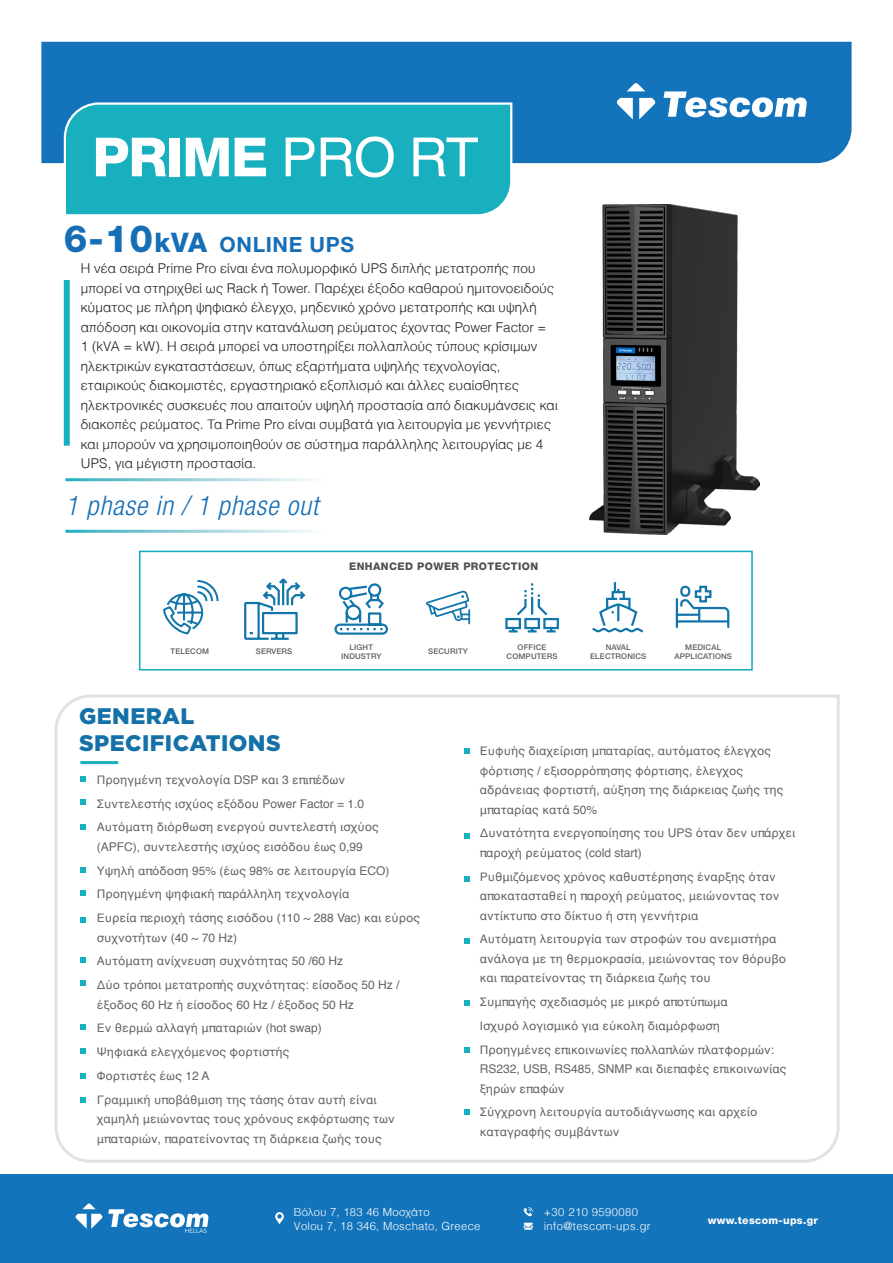
<style>
.page{position:relative;width:893px;height:1263px;background:#fff}
.page>*{position:absolute;margin:0;border:0;box-sizing:border-box;transform-origin:0 0}
.t1{font:800 54px "Helvetica Neue LT Pro";letter-spacing:-.02em;color:#fff}
.t2{font:italic 300 condensed 27px "Helvetica Neue LT Pro";letter-spacing:.03em;color:#166fb6}
.t3{font:900 22.5px "Gotham Greek";letter-spacing:.02em;color:#1371a8}
.t4{font:700 21px "Helvetica Neue LT Pro";letter-spacing:.03em;color:#166fb6}
.Box02_Text{font:300 13.5px/19.5px "Helvetica";letter-spacing:.025em;color:#231f20}
.t5{font:12px/19.5px "Helvetica";color:#636366}
.t6{font:300 11.25px "Helvetica";letter-spacing:.025em;color:#fff}
.t7{font:800 10.5px "Helvetica Neue LT Pro";letter-spacing:.04em;color:#4f5252}
.t8{font:800 10.5px "Helvetica Neue LT Pro";letter-spacing:.03em;color:#fff}
.t9{font:500 7.8px/9.4px "Helvetica Neue";letter-spacing:.02em;color:#5c5f5f;text-align:center}
.s1{font-family:"Helvetica";font-weight:400}
.s2{font-weight:800;font-size:37.5px}
.s3{font-weight:800;font-size:27px}
</style>
<div class="page">
<div style="left:0;top:1174px;width:893px;height:89px;background:#1374bb"></div>
<svg style="left:275px;top:1212px;width:9px;height:12px"></svg>
<svg style="left:524px;top:1207px;width:9px;height:9px"></svg>
<svg style="left:524px;top:1223px;width:9px;height:7px"></svg>
<svg style="left:75px;top:1203px;width:133px;height:30px"></svg>
<img style="left:590px;top:205px;width:169px;height:330px">
<div style="left:41px;top:41px;width:811px;height:123px;background:#1374bb"></div>
<div style="left:63px;top:101px;width:450px;height:114px;background:#18afbe"></div>
<div style="left:64px;top:280px;width:6px;height:166px;background:#18afbe"></div>
<svg style="left:163px;top:580px;width:56px;height:55px"></svg>
<svg style="left:244px;top:578px;width:62px;height:62px"></svg>
<svg style="left:334px;top:583px;width:54px;height:52px"></svg>
<svg style="left:675px;top:585px;width:55px;height:43px"></svg>
<svg style="left:505px;top:583px;width:54px;height:50px"></svg>
<svg style="left:592px;top:582px;width:51px;height:51px"></svg>
<svg style="left:426px;top:591px;width:44px;height:33px"></svg>
<div style="left:139px;top:551px;width:614px;height:119px;border:2px solid #0dabbd"></div>
<svg style="left:663px;top:91px;width:144px;height:26px"></svg>
<svg style="left:627px;top:83px;width:18px;height:8px"></svg>
<svg style="left:639px;top:98px;width:16px;height:21px"></svg>
<svg style="left:617px;top:98px;width:16px;height:21px"></svg>
<svg style="left:54px;top:694px;width:786px;height:469px"></svg>
<hr style="left:80px;top:761px;width:38px;height:3px;background:#18afbe">
<svg style="left:464px;top:876px;width:6px;height:5px"></svg>
<svg style="left:464px;top:1000px;width:6px;height:5px"></svg>
<svg style="left:464px;top:1109px;width:6px;height:6px"></svg>
<svg style="left:464px;top:833px;width:6px;height:5px"></svg>
<svg style="left:464px;top:748px;width:6px;height:6px"></svg>
<svg style="left:80px;top:890px;width:6px;height:6px"></svg>
<svg style="left:80px;top:917px;width:6px;height:6px"></svg>
<svg style="left:80px;top:957px;width:6px;height:6px"></svg>
<svg style="left:80px;top:1024px;width:6px;height:6px"></svg>
<svg style="left:80px;top:1073px;width:6px;height:5px"></svg>
<svg style="left:80px;top:980px;width:6px;height:6px"></svg>
<svg style="left:80px;top:1048px;width:6px;height:6px"></svg>
<svg style="left:80px;top:1097px;width:6px;height:6px"></svg>
<svg style="left:80px;top:867px;width:6px;height:5px"></svg>
<svg style="left:80px;top:824px;width:6px;height:6px"></svg>
<svg style="left:80px;top:800px;width:6px;height:5px"></svg>
<svg style="left:80px;top:776px;width:6px;height:6px"></svg>
<svg style="left:464px;top:938px;width:6px;height:6px"></svg>
<svg style="left:464px;top:1047px;width:6px;height:6px"></svg>
<p class="t1" style="left:92px;top:125px;width:388px">PRIME <span class="s1">PRO RT</span></p>
<p class="t4" style="left:64px;top:232px;width:292px"><span class="s2">6-10</span><span class="s3">kVA</span> ONLINE UPS</p>
<p class="Box02_Text" style="left:81px;top:258px;width:478px">Η νέα σειρά Prime Pro είναι ένα πολυμορφικό UPS διπλής μετατροπής που μπορεί να στηριχθεί ως Rack ή Tower. Παρέχει έξοδο καθαρού ημιτονοειδούς κύματος με πλήρη ψηφιακό έλεγχο, μηδενικό χρόνο μετατροπής και υψηλή απόδοση και οικονομία στην κατανάλωση ρεύματος έχοντας Power Factor =<br>1 (kVA = kW). Η σειρά μπορεί να υποστηρίξει πολλαπλούς τύπους κρίσιμων ηλεκτρικών εγκαταστάσεων, όπως εξαρτήματα υψηλής τεχνολογίας, εταιρικούς διακομιστές, εργαστηριακό εξοπλισμό και άλλες ευαίσθητες ηλεκτρονικές συσκευές που απαιτούν υψηλή προστασία από διακυμάνσεις και διακοπές ρεύματος. Τα Prime Pro είναι συμβατά για λειτουργία με γεννήτριες και μπορούν να χρησιμοποιηθούν σε σύστημα παράλληλης λειτουργίας με 4<br>UPS, για μέγιστη προστασία.</p>
<p class="t2" style="left:65px;top:490px;width:254px">1 phase in / 1 phase out</p>
<p class="t7" style="left:349px;top:560px;width:190px">ENHANCED POWER PROTECTION</p>
<p class="t9" style="left:171px;top:646px;width:40px">TELECOM</p>
<p class="t9" style="left:256px;top:646px;width:38px">SERVERS</p>
<p class="t9" style="left:341px;top:642px;width:42px">LIGHT<br>INDUSTRY</p>
<p class="t9" style="left:674px;top:642px;width:59px">MEDICAL<br>APPLICATIONS</p>
<p class="t9" style="left:507px;top:642px;width:52px">OFFICE<br>COMPUTERS</p>
<p class="t9" style="left:590px;top:642px;width:58px">NAVAL<br>ELECTRONICS</p>
<p class="t9" style="left:428px;top:646px;width:41px">SECURITY</p>
<p class="t3" style="left:79px;top:703px;width:117px">GENERAL</p>
<p class="t3" style="left:79px;top:730px;width:203px">SPECIFICATIONS</p>
<p class="t5" style="left:97px;top:770px;width:250px">Προηγμένη τεχνολογία DSP και 3 επιπέδων</p>
<p class="t5" style="left:97px;top:794px;width:269px">Συντελεστής ισχύος εξόδου Power Factor = 1.0</p>
<p class="t5" style="left:97px;top:818px;width:283px">Αυτόματη διόρθωση ενεργού συντελεστή ισχύος (APFC), συντελεστής ισχύος εισόδου έως 0,99</p>
<p class="t5" style="left:97px;top:861px;width:294px">Υψηλή απόδοση 95% (έως 98% σε λειτουργία ECO)</p>
<p class="t5" style="left:97px;top:885px;width:254px">Προηγμένη ψηφιακή παράλληλη τεχνολογία</p>
<p class="t5" style="left:97px;top:908px;width:325px">Ευρεία περιοχή τάσης εισόδου (110 ~ 288 Vac) και εύρος συχνοτήτων (40 ~ 70 Hz)</p>
<p class="t5" style="left:97px;top:952px;width:248px">Αυτόματη ανίχνευση συχνότητας 50 /60 Hz</p>
<p class="t5" style="left:97px;top:975px;width:304px">Δύο τρόποι μετατροπής συχνότητας: είσοδος 50 Hz / έξοδος 60 Hz ή είσοδος 60 Hz / έξοδος 50 Hz</p>
<p class="t5" style="left:97px;top:1019px;width:226px">Εν θερμώ αλλαγή μπαταριών (hot swap)</p>
<p class="t5" style="left:97px;top:1042px;width:194px">Ψηφιακά ελεγχόμενος φορτιστής</p>
<p class="t5" style="left:97px;top:1066px;width:114px">Φορτιστές έως 12 A</p>
<p class="t5" style="left:97px;top:1090px;width:300px">Γραμμική υποβάθμιση της τάσης όταν αυτή είναι χαμηλή μειώνοντας τους χρόνους εκφόρτωσης των μπαταριών, παρατείνοντας τη διάρκεια ζωής τους</p>
<p class="t5" style="left:480px;top:741px;width:305px">Ευφυής διαχείριση μπαταρίας, αυτόματος έλεγχος φόρτισης / εξισορρόπησης φόρτισης, έλεγχος αδράνειας φορτιστή, αύξηση της διάρκειας ζωής της μπαταρίας κατά 50%</p>
<p class="t5" style="left:480px;top:824px;width:317px">Δυνατότητα ενεργοποίησης του UPS όταν δεν υπάρχει παροχή ρεύματος (cold start)</p>
<p class="t5" style="left:480px;top:867px;width:301px">Ρυθμιζόμενος χρόνος καθυστέρησης έναρξης όταν αποκατασταθεί η παροχή ρεύματος, μειώνοντας τον αντίκτυπο στο δίκτυο ή στη γεννήτρια</p>
<p class="t5" style="left:480px;top:930px;width:308px">Αυτόματη λειτουργία των στροφών του ανεμιστήρα ανάλογα με τη θερμοκρασία, μειώνοντας τον θόρυβο και παρατείνοντας τη διάρκεια ζωής του</p>
<p class="t5" style="left:480px;top:992px;width:250px">Συμπαγής σχεδιασμός με μικρό αποτύπωμα</p>
<p class="t5" style="left:480px;top:1016px;width:242px">Ισχυρό λογισμικό για εύκολη διαμόρφωση</p>
<p class="t5" style="left:480px;top:1040px;width:308px">Προηγμένες επικοινωνίες πολλαπλών πλατφορμών:<br>RS232, USB, RS485, SNMP και διεπαφές επικοινωνίας ξηρών επαφών</p>
<p class="t5" style="left:480px;top:1103px;width:279px">Σύγχρονη λειτουργία αυτοδιάγνωσης και αρχείο καταγραφής συμβάντων</p>
<p class="t6" style="left:294px;top:1203px;width:137px">Βόλου 7, 183 46 Μοσχάτο</p>
<p class="t6" style="left:294px;top:1216px;width:188px">Volou 7, 18 346, Moschato, Greece</p>
<p class="t6" style="left:544px;top:1203px;width:96px">+30 210 9590080</p>
<p class="t6" style="left:544px;top:1216px;width:108px">info@tescom-ups.gr</p>
<p class="t8" style="left:708px;top:1214px;width:112px">www.tescom-ups.gr</p>
</div>
